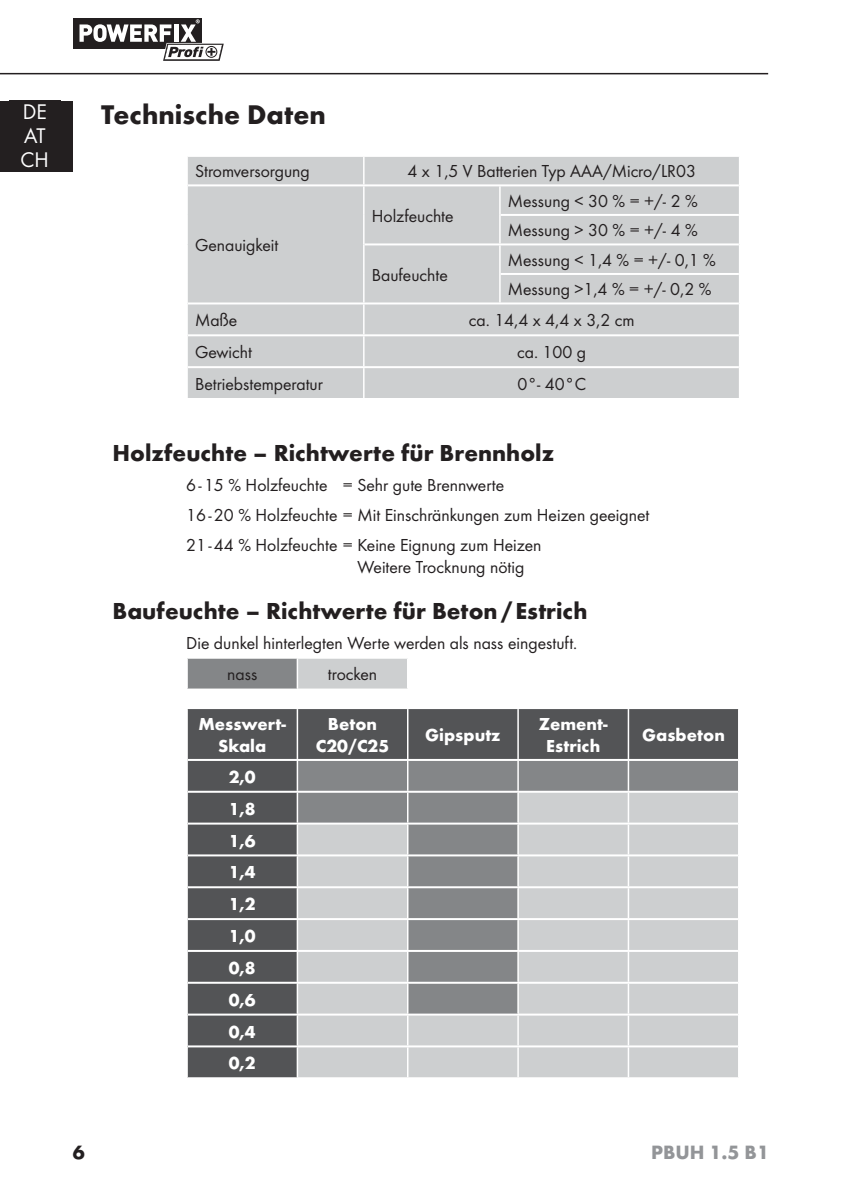
<style>
.page{position:relative;width:841px;height:1190px;background:#fff}
.page>*{position:absolute;margin:0;border:0;box-sizing:border-box;transform-origin:0 0}
.t1{font:700 28px "Futura";color:#231f20}
.t2{font:700 24px "Futura";color:#231f20}
.t3{font:22px/24px "Futura Boo";color:#fff}
.t4{font:700 20px "Futura";color:#939598}
.t5{font:700 20px "Futura";color:#231f20}
.t6{font:18px/29.6px "Futura Boo";color:#231f20}
.t7{font:700 18px/31.8px "Futura";color:#fff;text-align:center}
</style>
<div class="page">
<hr style="left:0;top:73px;width:768px;height:1px;background:#231f20">
<div style="left:0;top:101px;width:73px;height:70px;background:#231f20"></div>
<svg style="left:73px;top:18px;width:151px;height:43px"></svg>
<div style="left:188px;top:157px;width:551px;height:241px;background:#cdcfd0"></div>
<hr style="left:188px;top:184px;width:551px;height:2px;background:#fff">
<hr style="left:501px;top:214px;width:238px;height:2px;background:#fff">
<hr style="left:364px;top:243px;width:375px;height:2px;background:#fff">
<hr style="left:501px;top:273px;width:238px;height:2px;background:#fff">
<hr style="left:188px;top:302px;width:551px;height:2px;background:#fff">
<hr style="left:188px;top:334px;width:551px;height:2px;background:#fff">
<hr style="left:188px;top:366px;width:551px;height:2px;background:#fff">
<hr style="left:499px;top:186px;width:2px;height:29px;background:#fff">
<svg style="left:363px;top:157px;width:1px;height:87px"></svg>
<hr style="left:499px;top:215px;width:2px;height:28px;background:#fff">
<hr style="left:363px;top:244px;width:1px;height:30px;background:#fff">
<hr style="left:499px;top:245px;width:2px;height:29px;background:#fff">
<svg style="left:363px;top:274px;width:1px;height:28px"></svg>
<hr style="left:499px;top:274px;width:2px;height:28px;background:#fff">
<hr style="left:363px;top:304px;width:1px;height:30px;background:#fff">
<hr style="left:363px;top:336px;width:1px;height:30px;background:#fff">
<hr style="left:363px;top:368px;width:1px;height:30px;background:#fff">
<div style="left:187px;top:657px;width:110px;height:32px;background:#848688"></div>
<div style="left:297px;top:657px;width:111px;height:32px;background:#cdcfd0"></div>
<hr style="left:186px;top:656px;width:222px;height:2px;background:#fff">
<hr style="left:186px;top:688px;width:222px;height:2px;background:#fff">
<hr style="left:186px;top:658px;width:2px;height:30px;background:#fff">
<hr style="left:297px;top:658px;width:1px;height:30px;background:#fff">
<hr style="left:407px;top:658px;width:1px;height:30px;background:#fff">
<div style="left:188px;top:709px;width:550px;height:367px;background:#535456"></div>
<div style="left:298px;top:760px;width:440px;height:30px;background:#848688"></div>
<svg style="left:298px;top:792px;width:440px;height:284px;background:#bdbfc0"></svg>
<hr style="left:188px;top:758px;width:550px;height:2px;background:#fff">
<hr style="left:188px;top:790px;width:550px;height:2px;background:#fff">
<hr style="left:188px;top:822px;width:550px;height:2px;background:#fff">
<hr style="left:188px;top:854px;width:550px;height:2px;background:#fff">
<hr style="left:188px;top:886px;width:550px;height:2px;background:#fff">
<hr style="left:188px;top:917px;width:550px;height:2px;background:#fff">
<hr style="left:188px;top:949px;width:550px;height:2px;background:#fff">
<hr style="left:188px;top:981px;width:550px;height:2px;background:#fff">
<hr style="left:188px;top:1013px;width:550px;height:2px;background:#fff">
<hr style="left:188px;top:1045px;width:550px;height:2px;background:#fff">
<hr style="left:297px;top:709px;width:1px;height:49px;background:#fff">
<hr style="left:407px;top:709px;width:1px;height:49px;background:#fff">
<hr style="left:517px;top:709px;width:2px;height:49px;background:#fff">
<hr style="left:627px;top:709px;width:2px;height:49px;background:#fff">
<hr style="left:297px;top:760px;width:1px;height:30px;background:#fff">
<hr style="left:407px;top:760px;width:1px;height:30px;background:#fff">
<hr style="left:517px;top:760px;width:2px;height:30px;background:#fff">
<hr style="left:627px;top:760px;width:2px;height:30px;background:#fff">
<hr style="left:297px;top:792px;width:1px;height:30px;background:#fff">
<hr style="left:407px;top:792px;width:1px;height:30px;background:#fff">
<hr style="left:517px;top:792px;width:2px;height:30px;background:#fff">
<hr style="left:627px;top:792px;width:2px;height:30px;background:#fff">
<hr style="left:297px;top:824px;width:1px;height:30px;background:#fff">
<hr style="left:407px;top:824px;width:1px;height:30px;background:#fff">
<hr style="left:517px;top:824px;width:2px;height:30px;background:#fff">
<hr style="left:627px;top:824px;width:2px;height:30px;background:#fff">
<hr style="left:297px;top:856px;width:1px;height:30px;background:#fff">
<hr style="left:407px;top:856px;width:1px;height:30px;background:#fff">
<hr style="left:517px;top:856px;width:2px;height:30px;background:#fff">
<hr style="left:627px;top:856px;width:2px;height:30px;background:#fff">
<svg style="left:297px;top:888px;width:1px;height:29px"></svg>
<svg style="left:407px;top:888px;width:1px;height:29px"></svg>
<hr style="left:517px;top:888px;width:2px;height:29px;background:#fff">
<hr style="left:627px;top:888px;width:2px;height:29px;background:#fff">
<hr style="left:297px;top:919px;width:1px;height:30px;background:#fff">
<hr style="left:407px;top:919px;width:1px;height:30px;background:#fff">
<hr style="left:517px;top:919px;width:2px;height:30px;background:#fff">
<hr style="left:627px;top:919px;width:2px;height:30px;background:#fff">
<hr style="left:297px;top:951px;width:1px;height:30px;background:#fff">
<hr style="left:407px;top:951px;width:1px;height:30px;background:#fff">
<hr style="left:517px;top:951px;width:2px;height:30px;background:#fff">
<hr style="left:627px;top:951px;width:2px;height:30px;background:#fff">
<hr style="left:297px;top:983px;width:1px;height:30px;background:#fff">
<hr style="left:407px;top:983px;width:1px;height:30px;background:#fff">
<hr style="left:517px;top:983px;width:2px;height:30px;background:#fff">
<hr style="left:627px;top:983px;width:2px;height:30px;background:#fff">
<hr style="left:297px;top:1015px;width:1px;height:30px;background:#fff">
<hr style="left:407px;top:1015px;width:1px;height:30px;background:#fff">
<hr style="left:517px;top:1015px;width:2px;height:30px;background:#fff">
<hr style="left:627px;top:1015px;width:2px;height:30px;background:#fff">
<svg style="left:297px;top:1047px;width:1px;height:29px"></svg>
<svg style="left:407px;top:1047px;width:1px;height:29px"></svg>
<hr style="left:517px;top:1047px;width:2px;height:29px;background:#fff">
<hr style="left:627px;top:1047px;width:2px;height:29px;background:#fff">
<p class="t3" style="left:21px;top:101px;width:30px">DE<br>AT<br>CH</p>
<h1 class="t1" style="left:101px;top:104px;width:226px">Technische Daten</h1>
<p class="t6" style="left:195px;top:157px;width:116px">Stromversorgung</p>
<p class="t6" style="left:407px;top:157px;width:290px">4 x 1,5 V Batterien Typ AAA/Micro/LR03</p>
<p class="t6" style="left:195px;top:231px;width:85px">Genauigkeit</p>
<p class="t6" style="left:372px;top:202px;width:83px">Holzfeuchte</p>
<p class="t6" style="left:372px;top:261px;width:78px">Baufeuchte</p>
<p class="t6" style="left:508px;top:187px;width:191px">Messung &lt; 30 % = +/- 2 %<br>Messung &gt; 30 % = +/- 4 %</p>
<p class="t6" style="left:508px;top:246px;width:209px">Messung &lt; 1,4 % = +/- 0,1 %<br>Messung &gt;1,4 % = +/- 0,2 %</p>
<p class="t6" style="left:195px;top:306px;width:44px">Maße</p>
<p class="t6" style="left:469px;top:306px;width:167px">ca. 14,4 x 4,4 x 3,2 cm</p>
<p class="t6" style="left:195px;top:338px;width:59px">Gewicht</p>
<p class="t6" style="left:517px;top:338px;width:71px">ca. 100 g</p>
<p class="t6" style="left:195px;top:370px;width:129px">Betriebstemperatur</p>
<p class="t6" style="left:517px;top:370px;width:70px">0°- 40°C</p>
<h2 class="t2" style="left:113px;top:443px;width:443px">Holzfeuchte – Richtwerte für Brennholz</h2>
<p class="t6" style="left:186px;top:470px;width:464px;line-height:30.2px">6 - 15 % Holzfeuchte = Sehr gute Brennwerte<br>16 - 20 % Holzfeuchte = Mit Einschränkungen zum Heizen geeignet<br>21 - 44 % Holzfeuchte = Keine Eignung zum Heizen</p>
<p class="t6" style="left:357px;top:552px;width:168px">Weitere Trocknung nötig</p>
<h2 class="t2" style="left:113px;top:601px;width:476px">Baufeuchte – Richtwerte für Beton / Estrich</h2>
<p class="t6" style="left:227px;top:627px;width:352px;line-height:31.6px;text-indent:-41px">Die dunkel hinterlegten Werte werden als nass eingestuft. nass</p>
<p class="t6" style="left:328px;top:660px;width:51px">trocken</p>
<p class="t7" style="left:198px;top:715px;width:89px;line-height:21.6px">Messwert-<br>Skala</p>
<p class="t7" style="left:316px;top:715px;width:75px;line-height:21.6px">Beton<br>C20/C25</p>
<p class="t7" style="left:425px;top:720px;width:77px">Gipsputz</p>
<p class="t7" style="left:539px;top:715px;width:70px;line-height:21.6px">Zement-<br>Estrich</p>
<p class="t7" style="left:642px;top:720px;width:84px">Gasbeton</p>
<p class="t7" style="left:229px;top:762px;width:29px;text-align:justify">2,0<br>1,8<br>1,6<br>1,4<br>1,2<br>1,0<br>0,8<br>0,6<br>0,4<br>0,2</p>
<p class="t5" style="left:73px;top:1144px;width:13px">6</p>
<p class="t4" style="left:651px;top:1143px;width:119px">PBUH 1.5 B1</p>
</div>
